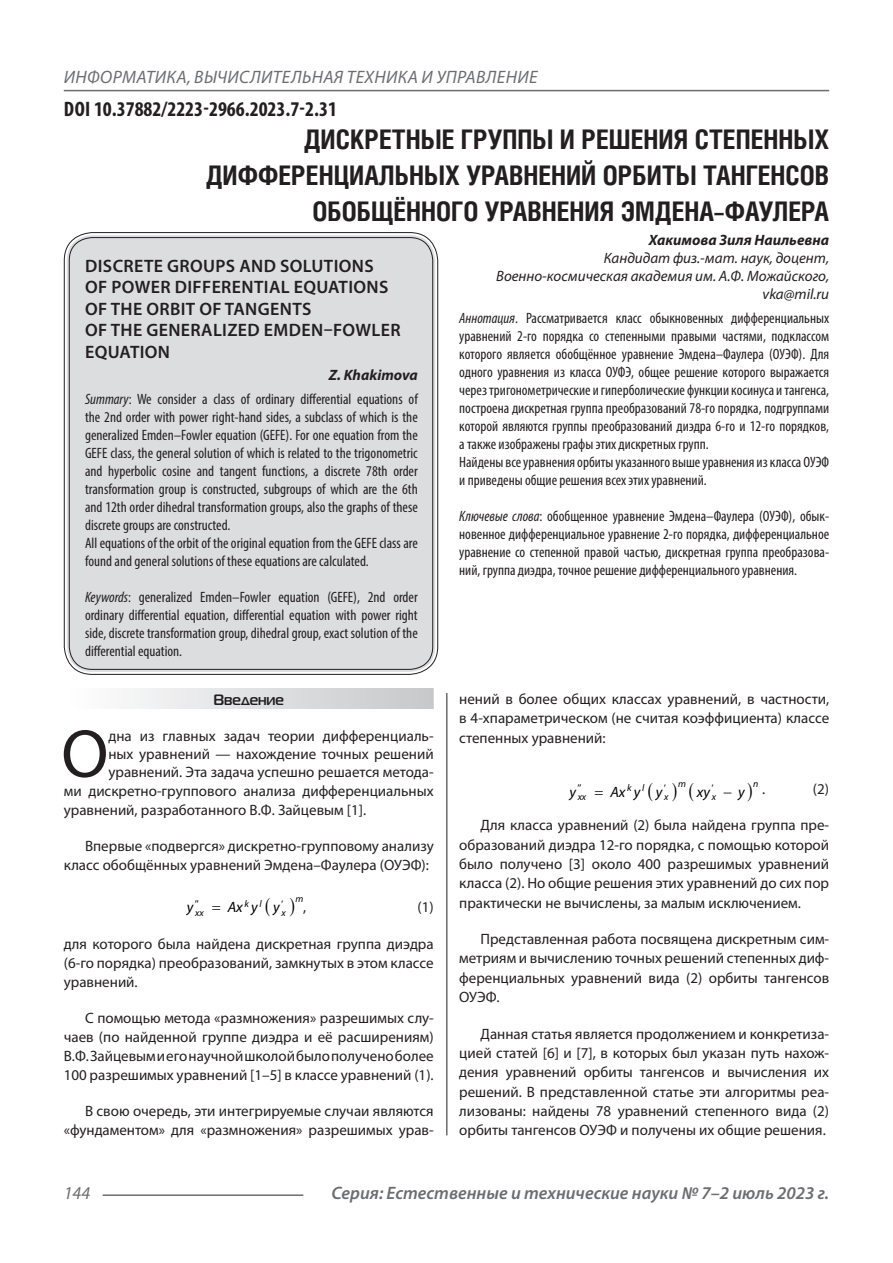
<style>
.page{position:relative;width:893px;height:1263px;background:#fff}
.page>*{position:absolute;margin:0;border:0;box-sizing:border-box;transform-origin:0 0}
.Статья_текст_первый{font:68.4px "Myriad Pro";color:#231f20}
.Статья_название{font:700 27px/36px "Helios Cond C";color:#231f20;text-align:right}
.ДОИ{font:700 condensed 21px "Myriad Pro";color:#231f20}
.Статья_название_англ{font:600 18px/21.6px "Myriad Pro";letter-spacing:.02em;color:#231f20}
.t1{font:italic 600 18px "Myriad Pro";color:#6c6d70}
.t2{font:italic 18px "Myriad Pro";letter-spacing:.02em;color:#6c6d70}
.Статья_текст{font:15px/19.4px "Myriad Pro";color:#231f20;text-align:justify}
.Статья_аннотация_тек{font:condensed 15px/18px "Myriad Pro";color:#231f20;text-align:justify}
.Статья_аннотация_анг{font:condensed 15px/18px "Myriad Pro";color:#231f20;text-align:justify}
.Статья_текст_первый-2{font:15px "Myriad Pro";color:#231f20}
.Статья_автор_инфо{font:italic 15px/18px "Myriad Pro";color:#231f20;text-align:right}
.Статья_автор_инфо-2{font:italic 700 15px "Myriad Pro";color:#231f20}
.t3{font:italic 15px "Myriad Pro";color:#000}
.Статья_автор_англ{font:italic 700 15px "Myriad Pro";color:#231f20}
.Статья_подзаголовок{font:700 15px "Magistral C";color:#231f20}
.t4{font:italic 9.75px "Myriad Pro";color:#000}
.s1{font-style:italic}
</style>
<div class="page">
<hr style="left:446px;top:128px;width:1px;height:1007px;background:#231f20">
<hr style="left:103px;top:1194px;width:200px;height:2px;background:#6c6d70">
<hr style="left:64px;top:90px;width:765px;height:1px;background:#6c6d70">
<div style="left:67px;top:235px;width:368px;height:437px;background:#dcdddf;border-radius:26px"></div>
<div style="left:64px;top:688px;width:370px;height:21px;background:linear-gradient(to right,#fefeff,#c6c8ca)"></div>
<p class="t2" style="left:64px;top:66px;width:475px">ИНФОРМАТИКА, ВЫЧИСЛИТЕЛЬНАЯ ТЕХНИКА И УПРАВЛЕНИЕ</p>
<p class="ДОИ" style="left:64px;top:96px;width:274px">DOI 10.37882/2223-2966.2023.7-2.31</p>
<p class="Статья_название" style="left:206px;top:121px;width:625px">ДИСКРЕТНЫЕ ГРУППЫ И РЕШЕНИЯ СТЕПЕННЫХ<br>ДИФФЕРЕНЦИАЛЬНЫХ УРАВНЕНИЙ ОРБИТЫ ТАНГЕНСОВ<br>ОБОБЩЁННОГО УРАВНЕНИЯ ЭМДЕНА–ФАУЛЕРА</p>
<p class="Статья_автор_инфо-2" style="left:649px;top:231px;width:182px">Хакимова Зиля Наильевна</p>
<p class="Статья_автор_инфо" style="left:496px;top:249px;width:334px">Кандидат физ.-мат. наук, доцент,<br>Военно-космическая академия им. А.Ф. Можайского,</p>
<p class="Статья_автор_инфо" style="left:762px;top:285px;width:68px">vka@mil.ru</p>
<p class="Статья_аннотация_тек" style="left:459px;top:309px;width:371px"><span class="s1">Аннотация</span>. Рассматривается класс обыкновенных дифференциальных уравнений 2-го порядка со степенными правыми частями, подклассом которого является обобщённое уравнение Эмдена–Фаулера (ОУЭФ). Для одного уравнения из класса ОУФЭ, общее решение которого выражается через тригонометрические и гиперболические функции косинуса и тангенса, построена дискретная группа преобразований 78-го порядка, подгруппами которой являются группы преобразований диэдра 6-го и 12-го порядков, а также изображены графы этих дискретных групп.</p>
<p class="Статья_аннотация_тек" style="left:459px;top:453px;width:371px">Найдены все уравнения орбиты указанного выше уравнения из класса ОУЭФ и приведены общие решения всех этих уравнений.</p>
<p class="Статья_аннотация_тек" style="left:459px;top:507px;width:371px"><span class="s1">Ключевые слова</span>: обобщенное уравнение Эмдена–Фаулера (ОУЭФ), обык&shy;новенное дифференциальное уравнение 2-го порядка, дифференциальное уравнение со степенной правой частью, дискретная группа преобразова&shy;ний, группа диэдра, точное решение дифференциального уравнения.</p>
<p class="Статья_название_англ" style="left:85px;top:254px;width:317px">DISCRETE GROUPS AND SOLUTIONS<br>OF POWER DIFFERENTIAL EQUATIONS<br>OF THE ORBIT OF TANGENTS<br>OF THE GENERALIZED EMDEN–FOWLER<br>EQUATION</p>
<p class="Статья_автор_англ" style="left:329px;top:365px;width:90px">Z. Khakimova</p>
<p class="Статья_аннотация_анг" style="left:85px;top:390px;width:334px"><span class="s1">Summary</span>: We consider a class of ordinary differential equations of the 2nd order with power right-hand sides, a subclass of which is the generalized Emden–Fowler equation (GEFE). For one equation from the GEFE class, the general solution of which is related to the trigonometric and hyperbolic cosine and tangent functions, a discrete 78th order transformation group is constructed, subgroups of which are the 6th and 12th order dihedral transformation groups, also the graphs of these discrete groups are constructed.</p>
<p class="Статья_аннотация_анг" style="left:85px;top:534px;width:334px">All equations of the orbit of the original equation from the GEFE class are found and general solutions of these equations are calculated.</p>
<p class="Статья_аннотация_анг" style="left:85px;top:588px;width:334px"><span class="s1">Keywords</span>: generalized Emden–Fowler equation (GEFE), 2nd order ordinary differential equation, differential equation with power right side, discrete transformation group, dihedral group, exact solution of the differential equation.</p>
<p class="Статья_подзаголовок" style="left:213px;top:690px;width:72px">Введение</p>
<p class="Статья_текст_первый" style="left:61px;top:712px;width:49px">О</p>
<p class="Статья_текст_первый-2" style="left:108px;top:726px;width:327px">дна из главных задач теории дифференциаль-</p>
<p class="Статья_текст" style="left:459px;top:689px;width:371px">нений в более общих классах уравнений, в частности, в 4-хпараметрическом (не считая коэффициента) классе степенных уравнений:</p>
<p class="Статья_текст_первый-2" style="left:108px;top:744px;width:327px">ных уравнений — нахождение точных решений</p>
<p class="Статья_текст_первый-2" style="left:108px;top:762px;width:327px">уравнений. Эта задача успешно решается метода-</p>
<p class="Статья_текст_первый-2" style="left:64px;top:782px;width:371px">ми дискретно-группового анализа дифференциальных</p>
<p class="Статья_текст_первый-2" style="left:64px;top:801px;width:304px">уравнений, разработанного В.Ф. Зайцевым [1].</p>
<p class="Статья_текст" style="left:64px;top:836px;width:371px;text-indent:21px">Впервые «подвергся» дискретно-групповому анализу класс обобщённых уравнений Эмдена–Фаулера (ОУЭФ):</p>
<p class="t3" style="left:187px;top:898px;width:8px">y</p>
<p class="t3" style="left:228px;top:898px;width:54px">Ax y y</p>
<p class="t4" style="left:678px;top:777px;width:9px">m</p>
<p class="t4" style="left:753px;top:777px;width:7px">n</p>
<p class="Статья_текст" style="left:762px;top:779px;width:5px">.</p>
<p class="Статья_текст" style="left:813px;top:779px;width:18px">(2)</p>
<p class="Статья_текст" style="left:459px;top:815px;width:371px;text-indent:21px">Для класса уравнений (2) была найдена группа пре&shy;образований диэдра 12-го порядка, с помощью которой было получено [3] около 400 разрешимых уравнений класса (2). Но общие решения этих уравнений до сих пор практически не вычислены, за малым исключением.</p>
<p class="Статья_текст" style="left:459px;top:929px;width:371px;text-indent:21px">Представленная работа посвящена дискретным сим&shy;метриям и вычислению точных решений степенных диф&shy;ференциальных уравнений вида (2) орбиты тангенсов ОУЭФ.</p>
<p class="Статья_текст" style="left:459px;top:1023px;width:371px;text-indent:21px">Данная статья является продолжением и конкретиза&shy;цией статей [6] и [7], в которых был указан путь нахож&shy;дения уравнений орбиты тангенсов и вычисления их решений. В представленной статье эти алгоритмы реа&shy;лизованы: найдены 78 уравнений степенного вида (2) орбиты тангенсов ОУЭФ и получены их общие решения.</p>
<p class="t4" style="left:627px;top:782px;width:19px">k l</p>
<p class="t3" style="left:569px;top:782px;width:8px">y</p>
<p class="t3" style="left:610px;top:782px;width:54px">Ax y y</p>
<p class="t4" style="left:578px;top:790px;width:10px">xx</p>
<p class="t3" style="left:697px;top:782px;width:15px">xy</p>
<p class="t3" style="left:738px;top:782px;width:8px">y</p>
<p class="t4" style="left:664px;top:790px;width:6px">x</p>
<p class="t4" style="left:712px;top:790px;width:6px">x</p>
<p class="t4" style="left:296px;top:893px;width:9px">m</p>
<p class="t4" style="left:244px;top:898px;width:19px">k l</p>
<p class="Статья_текст" style="left:303px;top:897px;width:5px">,</p>
<p class="Статья_текст" style="left:417px;top:897px;width:18px">(1)</p>
<p class="Статья_текст" style="left:64px;top:934px;width:371px">для которого была найдена дискретная группа диэдра (6-го порядка) преобразований, замкнутых в этом классе уравнений.</p>
<p class="Статья_текст" style="left:64px;top:1008px;width:371px;text-indent:21px">С помощью метода «размножения» разрешимых слу&shy;чаев (по найденной группе диэдра и её расширениям)<br>В.Ф. Зайцевым и его научной школой было получено более 100 разрешимых уравнений [1–5] в классе уравнений (1).</p>
<p class="Статья_текст" style="left:64px;top:1101px;width:371px;text-align:right">В свою очередь, эти интегрируемые случаи являются «фундаментом» для «размножения» разрешимых урав-</p>
<p class="t4" style="left:195px;top:906px;width:10px">xx</p>
<p class="t4" style="left:282px;top:906px;width:6px">x</p>
<p class="t2" style="left:64px;top:1182px;width:28px">144</p>
<p class="t1" style="left:331px;top:1182px;width:499px">Серия: Естественные и технические науки № 7–2 июль 2023 г.</p>
</div>
